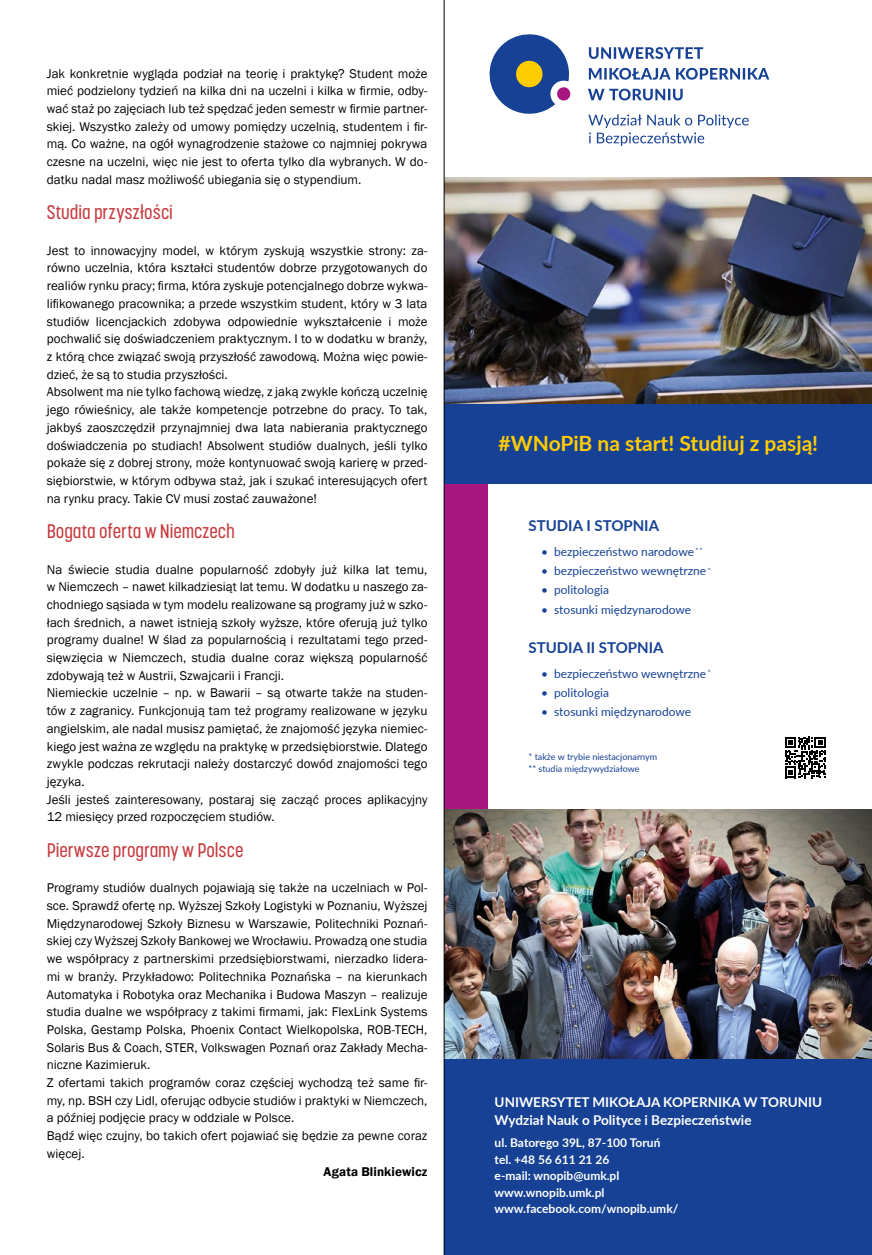
<style>
.page{position:relative;width:872px;height:1255px;background:#fff}
.page>*{position:absolute;margin:0;border:0;box-sizing:border-box;transform-origin:0 0}
.t1{font:700 21px "Lato";color:#fc0}
.t2{font:500 19.5px "Korolev Condensed";letter-spacing:-.005em;color:#c63a3e}
.t3{font:700 15px "Lato";color:#164194}
.t4{font:700 13.5px/18px "Lato";color:#fff}
.t5{font:13.05px/17.7px "Franklin Gothic";color:#000}
.t6{font:600 13.05px "Franklin Gothic";letter-spacing:.01em;color:#000}
.t7{font:12px "Lato";color:#164194}
.t8{font:700 12px/16.5px "Lato";color:#fff}
.t9{font:9px/12px "Lato";color:#164194}
</style>
<div class="page">
<svg style="left:588px;top:47px;width:181px;height:53px"></svg>
<svg style="left:489px;top:34px;width:82px;height:80px"></svg>
<svg style="left:588px;top:114px;width:160px;height:32px"></svg>
<div style="left:444px;top:382px;width:44px;height:872px;background:#a71681"></div>
<div style="left:444px;top:403px;width:428px;height:81px;background:#164194"></div>
<div style="left:444px;top:992px;width:428px;height:262px;background:#164194"></div>
<img style="left:445px;top:178px;width:427px;height:225px">
<img style="left:445px;top:809px;width:427px;height:249px">
<svg style="left:785px;top:736px;width:41px;height:42px"></svg>
<hr style="left:444px;top:0;width:1px;height:1254px;background:#000">
<p class="t5" style="left:47px;top:65px;width:382px;text-align:justify">Jak konkretnie wygląda podział na teorię i praktykę? Student może mieć podzielony tydzień na kilka dni na uczelni i kilka w firmie, odby&shy;wać staż po zajęciach lub też spędzać jeden semestr w firmie partner&shy;skiej. Wszystko zależy od umowy pomiędzy uczelnią, studentem i fir&shy;mą. Co ważne, na ogół wynagrodzenie stażowe co najmniej pokrywa czesne na uczelni, więc nie jest to oferta tylko dla wybranych. W do&shy;datku nadal masz możliwość ubiegania się o stypendium.</p>
<h2 class="t2" style="left:47px;top:201px;width:128px">Studia przyszłości</h2>
<p class="t5" style="left:47px;top:242px;width:382px">Jest to innowacyjny model, w którym zyskują wszystkie strony: za&shy;równo uczelnia, która kształci studentów dobrze przygotowanych do realiów rynku pracy; firma, która zyskuje potencjalnego dobrze wykwa&shy;lifikowanego pracownika; a przede wszystkim student, który w 3 lata studiów licencjackich zdobywa odpowiednie wykształcenie i może pochwalić się doświadczeniem praktycznym. I to w dodatku w branży, z którą chce związać swoją przyszłość zawodową. Można więc powie&shy;dzieć, że są to studia przyszłości.<br>Absolwent ma nie tylko fachową wiedzę, z jaką zwykle kończą uczelnię jego rówieśnicy, ale także kompetencje potrzebne do pracy. To tak, jakbyś zaoszczędził przynajmniej dwa lata nabierania praktycznego doświadczenia po studiach! Absolwent studiów dualnych, jeśli tylko pokaże się z dobrej strony, może kontynuować swoją karierę w przed&shy;siębiorstwie, w którym odbywa staż, jak i szukać interesujących ofert na rynku pracy. Takie CV musi zostać zauważone!</p>
<h2 class="t2" style="left:47px;top:519px;width:190px">Bogata oferta w Niemczech</h2>
<p class="t5" style="left:47px;top:560px;width:382px">Na świecie studia dualne popularność zdobyły już kilka lat temu, w Niemczech – nawet kilkadziesiąt lat temu. W dodatku u naszego za&shy;chodniego sąsiada w tym modelu realizowane są programy już w szko&shy;łach średnich, a nawet istnieją szkoły wyższe, które oferują już tylko programy dualne! W ślad za popularnością i rezultatami tego przed&shy;sięwzięcia w Niemczech, studia dualne coraz większą popularność zdobywają też w Austrii, Szwajcarii i Francji.<br>Niemieckie uczelnie – np. w Bawarii – są otwarte także na studen&shy;tów z zagranicy. Funkcjonują tam też programy realizowane w języku angielskim, ale nadal musisz pamiętać, że znajomość języka niemiec&shy;kiego jest ważna ze względu na praktykę w przedsiębiorstwie. Dlatego zwykle podczas rekrutacji należy dostarczyć dowód znajomości tego języka.<br>Jeśli jesteś zainteresowany, postaraj się zacząć proces aplikacyjny 12 miesięcy przed rozpoczęciem studiów.</p>
<h2 class="t2" style="left:47px;top:838px;width:198px">Pierwsze programy w Polsce</h2>
<p class="t5" style="left:47px;top:879px;width:382px">Programy studiów dualnych pojawiają się także na uczelniach w Pol&shy;sce. Sprawdź ofertę np. Wyższej Szkoły Logistyki w Poznaniu, Wyższej Międzynarodowej Szkoły Biznesu w Warszawie, Politechniki Poznań&shy;skiej czy Wyższej Szkoły Bankowej we Wrocławiu. Prowadzą one studia we współpracy z partnerskimi przedsiębiorstwami, nierzadko lidera&shy;mi w branży. Przykładowo: Politechnika Poznańska – na kierunkach Automatyka i Robotyka oraz Mechanika i Budowa Maszyn – realizuje studia dualne we współpracy z takimi firmami, jak: FlexLink Systems Polska, Gestamp Polska, Phoenix Contact Wielkopolska, ROB-TECH, Solaris Bus &amp; Coach, STER, Volkswagen Poznań oraz Zakłady Mecha&shy;niczne Kazimieruk.<br>Z ofertami takich programów coraz częściej wychodzą też same fir&shy;my, np. BSH czy Lidl, oferując odbycie studiów i praktyki w Niemczech, a później podjęcie pracy w oddziale w Polsce.<br>Bądź więc czujny, bo takich ofert pojawiać się będzie za pewne coraz więcej.</p>
<p class="t6" style="left:323px;top:1163px;width:105px">Agata Blinkiewicz</p>
<h1 class="t1" style="left:498px;top:428px;width:321px">#WNoPiB na start! Studiuj z pasją!</h1>
<p class="t3" style="left:528px;top:514px;width:132px">STUDIA I STOPNIA</p>
<p class="t7" style="left:541px;top:543px;width:162px">• bezpieczeństwo narodowe <sup>*</sup> <sup>*</sup></p>
<p class="t7" style="left:541px;top:562px;width:171px">• bezpieczeństwo wewnętrzne <sup>*</sup></p>
<p class="t7" style="left:541px;top:581px;width:69px">• politologia</p>
<p class="t7" style="left:541px;top:600px;width:151px">• stosunki międzynarodowe</p>
<p class="t3" style="left:528px;top:636px;width:136px">STUDIA II STOPNIA</p>
<p class="t7" style="left:541px;top:665px;width:171px">• bezpieczeństwo wewnętrzne <sup>*</sup></p>
<p class="t7" style="left:541px;top:684px;width:69px">• politologia</p>
<p class="t7" style="left:541px;top:703px;width:151px">• stosunki międzynarodowe</p>
<p class="t9" style="left:528px;top:750px;width:130px">* także w trybie niestacjonarnym ** studia międzywydziałowe</p>
<p class="t4" style="left:494px;top:1092px;width:329px">UNIWERSYTET MIKOŁAJA KOPERNIKA W TORUNIU<br>Wydział Nauk o Polityce i Bezpieczeństwie</p>
<p class="t8" style="left:494px;top:1133px;width:185px">ul. Batorego 39L, 87-100 Toruń tel. +48 56 611 21 26<br>e-mail: wnopib@umk.pl www.wnopib.umk.pl www.facebook.com/wnopib.umk/</p>
</div>
